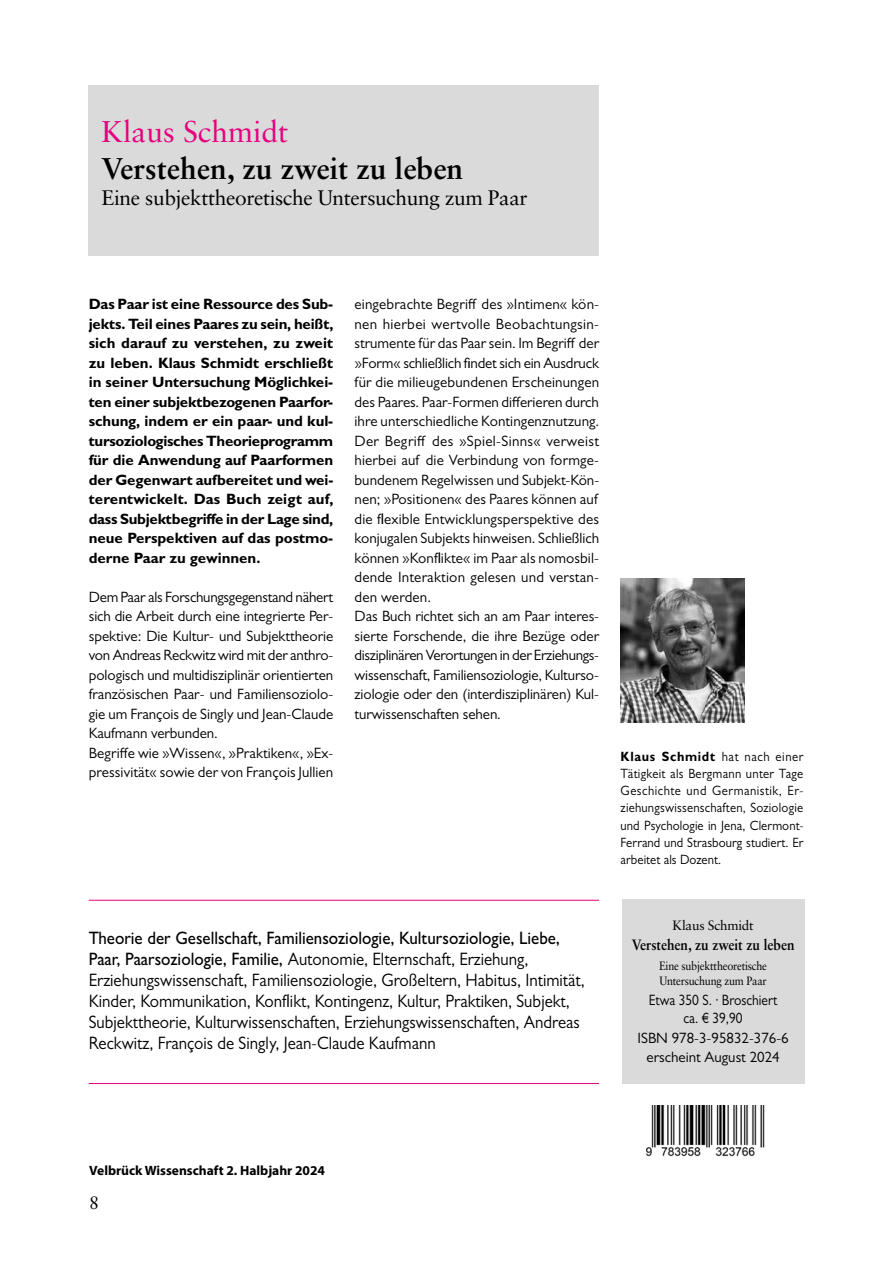
<style>
.page{position:relative;width:893px;height:1263px;background:#fff}
.page>*{position:absolute;margin:0;border:0;box-sizing:border-box;transform-origin:0 0}
.t1{font:700 30px "Sabon LT Std";color:#000}
.t2{font:30px "Sabon LT Std";color:#e6007d}
.t3{font:21px "Sabon LT Std";letter-spacing:-.015em;color:#000}
.t4{font:18px/21px "Gill Sans MT Pro";color:#000;scale:.94 1}
.t5{font:18px "Sabon LT Std";color:#000}
.t6{font:15px/19.5px "Gill Sans MT Pro";color:#000}
.t7{font:700 15px/19.5px "Gill Sans MT Pro";letter-spacing:-.005em;color:#000;text-align:justify}
.t8{font:15px/18px "Gill Sans MT Pro";color:#000;text-align:center;scale:.9 1}
.t9{font:700 15px "Sabon LT Std";color:#000;scale:.9 1}
.t10{font:13.5px/17.2px "Gill Sans MT Pro";letter-spacing:.005em;color:#000;text-align:justify;scale:.94 1}
.t11{font:700 13.5px "Myriad Pro";color:#000}
.t12{font:13.5px "Sabon LT Std";letter-spacing:-.015em;color:#000}
.t13{font:12px/15px "Sabon LT Std";letter-spacing:-.02em;color:#000;scale:.9 1}
.s1{font-weight:700}
.s2{font-weight:500}
</style>
<div class="page">
<img style="left:646px;top:1105px;width:119px;height:52px">
<div style="left:89px;top:85px;width:510px;height:170px;background:#dadada"></div>
<hr style="left:89px;top:1083px;width:510px;height:1px;background:#e6007d">
<hr style="left:89px;top:900px;width:510px;height:1px;background:#e6007d">
<div style="left:622px;top:899px;width:182px;height:185px;background:#dadada"></div>
<img style="left:621px;top:578px;width:123px;height:145px">
<h1 class="t2" style="left:102px;top:114px;width:188px">Klaus Schmidt</h1>
<h1 class="t1" style="left:102px;top:149px;width:363px">Verstehen, zu zweit zu leben</h1>
<h2 class="t3" style="left:102px;top:185px;width:428px">Eine subjekttheoretische Untersuchung zum Paar</h2>
<p class="t7" style="left:89px;top:294px;width:246px">Das Paar ist eine Ressource des Sub&shy;jekts. Teil eines Paares zu sein, heißt, sich darauf zu verstehen, zu zweit zu leben. Klaus Schmidt erschließt in seiner Untersuchung Möglichkei&shy;ten einer subjektbezogenen Paarfor&shy;schung, indem er ein paar- und kul&shy;tursoziologisches Theorieprogramm für die Anwendung auf Paarformen der Gegenwart aufbereitet und wei&shy;terentwickelt. Das Buch zeigt auf, dass Subjektbegriffe in der Lage sind, neue Perspektiven auf das postmo&shy;derne Paar zu gewinnen.</p>
<p class="t6" style="left:89px;top:587px;width:246px">Dem Paar als Forschungsgegenstand nähert sich die Arbeit durch eine integrierte Per&shy;spektive: Die Kultur- und Subjekttheorie von Andreas Reckwitz wird mit der anthro&shy;pologisch und multidisziplinär orientierten französischen Paar- und Familiensoziolo&shy;gie um François de Singly und Jean-Claude Kaufmann verbunden.<br>Begriffe wie »Wissen«, »Praktiken«, »Ex&shy;pressivität« sowie der von François Jullien</p>
<p class="t6" style="left:355px;top:294px;width:246px">eingebrachte Begriff des »Intimen« kön&shy;nen hierbei wertvolle Beobachtungsin&shy;strumente für das Paar sein. Im Begriff der »Form« schließlich findet sich ein Ausdruck für die milieugebundenen Erscheinungen des Paares. Paar-Formen differieren durch ihre unterschiedliche Kontingenznutzung.<br>Der Begriff des »Spiel-Sinns« verweist hierbei auf die Verbindung von formge&shy;bundenem Regelwissen und Subjekt-Kön&shy;nen; »Positionen« des Paares können auf die flexible Entwicklungsperspektive des konjugalen Subjekts hinweisen. Schließlich können »Konflikte« im Paar als nomosbil&shy;dende Interaktion gelesen und verstan&shy;den werden.<br>Das Buch richtet sich an am Paar interes&shy;sierte Forschende, die ihre Bezüge oder disziplinären Verortungen in der Erziehungs&shy;wissenschaft, Familiensoziologie, Kulturso&shy;ziologie oder den (interdisziplinären) Kul&shy;turwissenschaften sehen.</p>
<p class="t10" style="left:621px;top:747px;width:196px"><span class="s1">Klaus Schmidt</span> hat nach einer Tätigkeit als Bergmann unter Tage Geschichte und Germanistik, Er&shy;ziehungswissenschaften, Soziologie und Psychologie in Jena, Clermont-Ferrand und Strasbourg studiert. Er arbeitet als Dozent.</p>
<p class="t4" style="left:89px;top:928px;width:529px"><span class="s2">Theorie der Gesellschaft, Familiensoziologie, Kultursoziologie, Liebe, Paar, Paarsoziologie, Familie,</span> Autonomie, Elternschaft, Erziehung, Erziehungswissenschaft, Familiensoziologie, Großeltern, Habitus, Intimität, Kinder, Kommunikation, Konflikt, Kontingenz, Kultur, Praktiken, Subjekt, Subjekttheorie, Kulturwissenschaften, Erziehungswissenschaften, Andreas Reckwitz, François de Singly, Jean-Claude Kaufmann</p>
<p class="t12" style="left:672px;top:917px;width:83px">Klaus Schmidt</p>
<p class="t9" style="left:632px;top:936px;width:182px">Verstehen, zu zweit zu leben</p>
<p class="t13" style="left:659px;top:958px;width:121px">Eine subjekttheoretische<br>Untersuchung zum Paar</p>
<p class="t8" style="left:649px;top:991px;width:144px">Etwa 350 S. · Broschiert ca. € 39,90</p>
<p class="t6" style="left:637px;top:1028px;width:153px;text-align:center">ISBN 978-3-95832-376-6 erscheint August 2024</p>
<p class="t11" style="left:89px;top:1162px;width:237px">Velbrück Wissenschaft 2. Halbjahr 2024</p>
<p class="t5" style="left:89px;top:1192px;width:12px">8</p>
</div>
